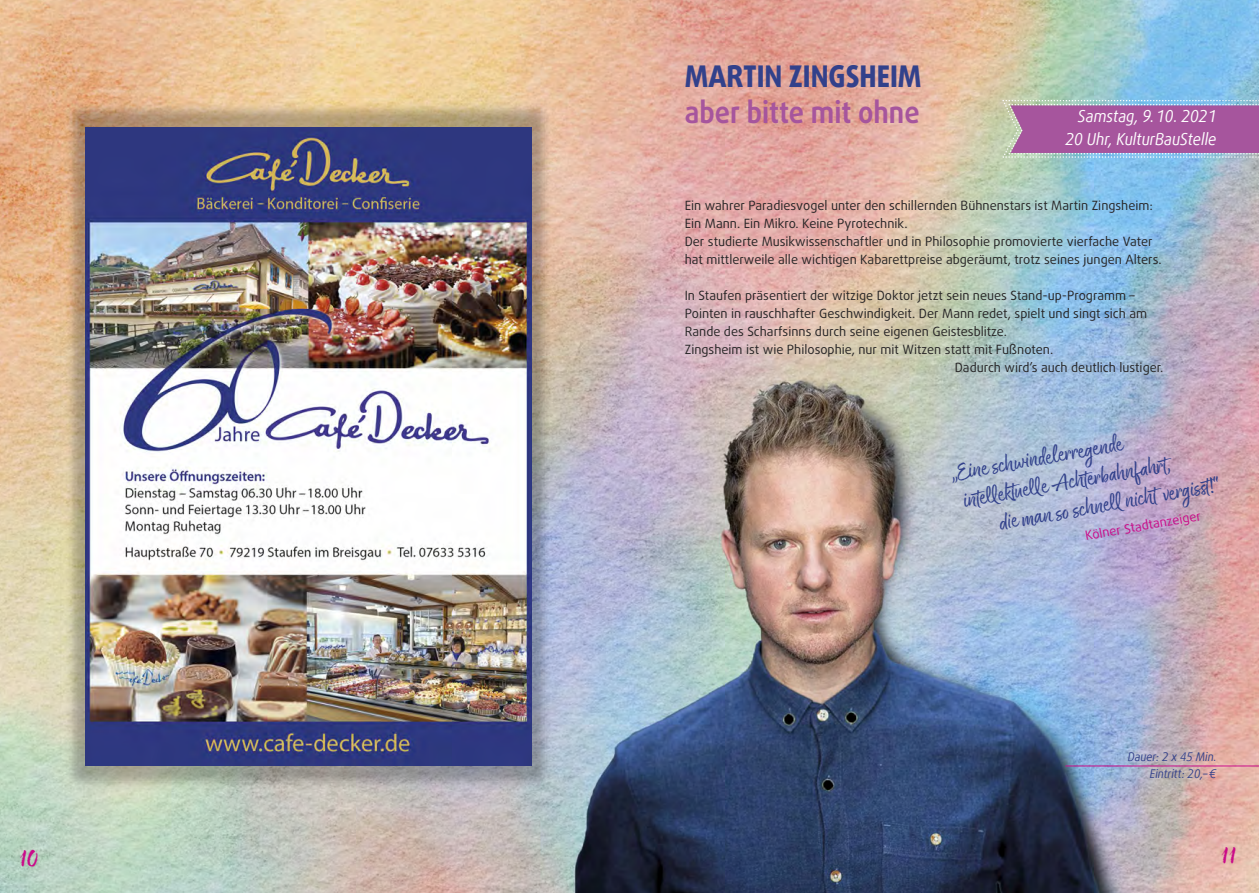
<style>
.page{position:relative;width:1259px;height:893px;background:#fff}
.page>*{position:absolute;margin:0;border:0;box-sizing:border-box;transform-origin:0 0}
.t1{font:37.5px "Good Karma Upright";color:#ca0b89}
.t2{font:700 30px "Daxline Pro";color:#a6559d;scale:.9 1}
.t3{font:800 30px "Daxline Offc";color:#32418b;scale:.9 1}
.t4{font:25.5px "Good Karma Upright";color:#32418b}
.t5{font:italic 16.5px/22.5px "Daxline Offc";color:#fff;text-align:right;scale:.9 1}
.t6{font:12.75px/18px "Daxline Pro";color:#272526}
.t7{font:12.75px "Daxline Pro";color:#ca0b89}
.t8{font:italic 12px/16.5px "Daxline Offc";color:#32418b;text-align:right;scale:.9 1}
</style>
<div class="page">
<img style="left:0;top:0;width:1259px;height:893px">
<hr style="left:1065px;top:766px;width:194px;height:1px;background:#ca0b89">
<svg style="left:1001px;top:100px;width:258px;height:59px;background:#a672a9"></svg>
<img style="left:60px;top:98px;width:496px;height:696px">
<img style="left:85px;top:128px;width:446px;height:637px">
<h2 class="t3" style="left:685px;top:57px;width:264px">MARTIN ZINGSHEIM</h2>
<h2 class="t2" style="left:685px;top:100px;width:262px">aber bitte mit ohne</h2>
<p class="t5" style="left:1065px;top:105px;width:169px">Samstag, 9. 10. 2021<br>20 Uhr, KulturBauStelle</p>
<p class="t6" style="left:685px;top:197px;width:478px">Ein wahrer Paradiesvogel unter den schillernden Bühnenstars ist Martin Zingsheim:<br>Ein Mann. Ein Mikro. Keine Pyrotechnik.<br>Der studierte Musikwissenschaftler und in Philosophie promovierte vierfache Vater hat mittlerweile alle wichtigen Kabarettpreise abgeräumt, trotz seines jungen Alters.</p>
<p class="t6" style="left:685px;top:287px;width:451px">In Staufen präsentiert der witzige Doktor jetzt sein neues Stand-up-Programm –</p>
<p class="t6" style="left:685px;top:305px;width:464px">Pointen in rauschhafter Geschwindigkeit. Der Mann redet, spielt und singt sich am</p>
<p class="t6" style="left:685px;top:323px;width:324px">Rande des Scharfsinns durch seine eigenen Geistesblitze.</p>
<p class="t6" style="left:685px;top:341px;width:370px">Zingsheim ist wie Philosophie, nur mit Witzen statt mit Fußnoten.</p>
<p class="t6" style="left:955px;top:359px;width:210px">Dadurch wird’s auch deutlich lustiger.</p>
<h3 class="t4" style="left:949px;top:464px;width:177px;rotate:-10deg">„Eine schwindelerregende</h3>
<h3 class="t4" style="left:962px;top:491px;width:212px;rotate:-10deg">intell ektuell e Achterbahnfahrt,</h3>
<h3 class="t4" style="left:998px;top:513px;width:226px;rotate:-10deg">die man so schnell nicht vergiss t!“</h3>
<p class="t7" style="left:1084px;top:530px;width:119px;rotate:-10deg">Kölner Stadtanzeiger</p>
<p class="t8" style="left:1128px;top:748px;width:100px">Dauer: 2 x 45 Min.<br>Eintritt: 20,– €</p>
<h1 class="t1" style="left:21px;top:841px;width:20px">10</h1>
<h1 class="t1" style="left:1223px;top:838px;width:16px">11</h1>
</div>
